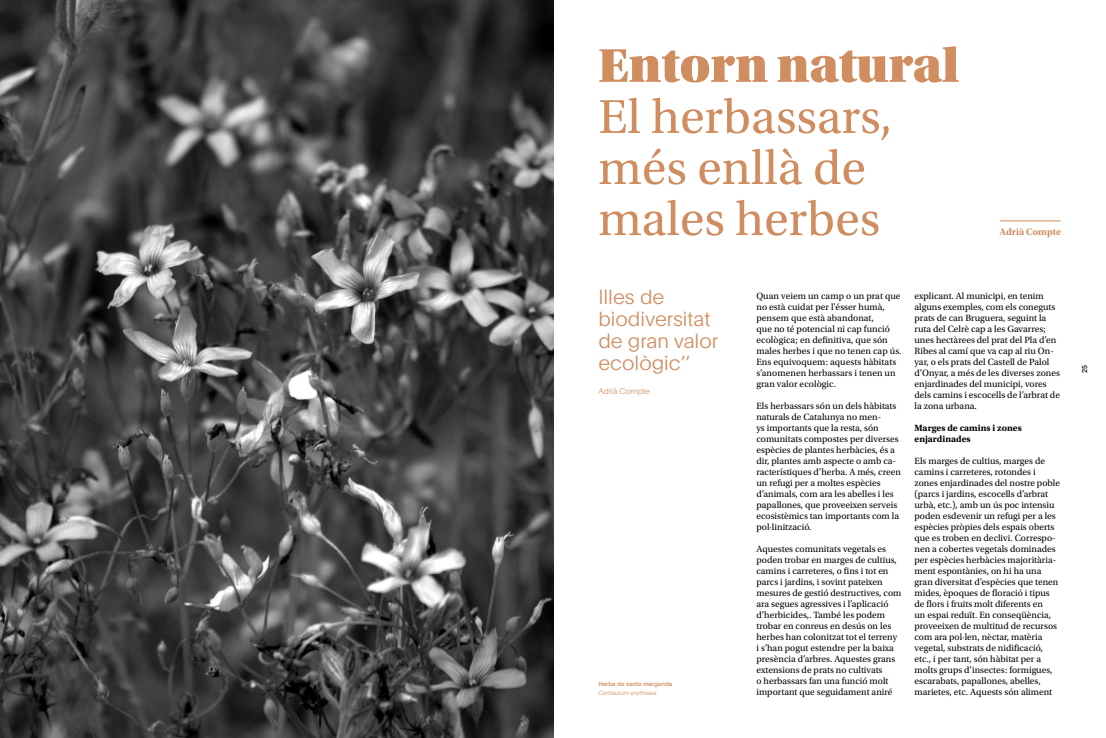
<style>
.page{position:relative;width:1106px;height:738px;background:#fff}
.page>*{position:absolute;margin:0;border:0;box-sizing:border-box;transform-origin:0 0}
.t1{font:50px/51px "Utopia Std";color:#cf8d60}
.t2{font:50px "Utopia Std Black Headline";color:#cf8d60}
.t3{font:100 20px/22px "Plain";color:#cf8d60}
.t4{font:10px "Utopia Std Bold Subh";color:#cf8d60}
.t5{font:9.5px/11px "Utopia Std";color:#000}
.t6{font:700 9.5px/11px "Utopia Std";color:#000}
.t7{font:100 8px "Plain";color:#cf8d60}
.t8{font:7px "Plain";color:#000}
.t9{font:500 6px "Plain";color:#cf8d60}
.t10{font:italic 100 6px "Plain";color:#cf8d60}
</style>
<div class="page">
<img style="left:0;top:0;width:553px;height:737px">
<hr style="left:999px;top:220px;width:61px;height:1px;background:#cf8d60">
<h1 class="t2" style="left:598px;top:39px;width:362px">Entorn natural</h1>
<h1 class="t1" style="left:598px;top:92px;width:295px">El herbassars, més enllà de males herbes</h1>
<p class="t4" style="left:999px;top:226px;width:63px">Adrià Compte</p>
<h2 class="t3" style="left:598px;top:284px;width:121px">Illes de biodiversitat de gran valor ecològic’’</h2>
<p class="t7" style="left:598px;top:384px;width:53px">Adrià Compte</p>
<p class="t9" style="left:598px;top:679px;width:75px">Herba de santa margarida</p>
<p class="t10" style="left:598px;top:688px;width:60px">Centaurum erythraea</p>
<p class="t5" style="left:756px;top:290px;width:146px">Quan veiem un camp o un prat que no està cuidat per l'ésser humà, pensem que està abandonat,<br>que no té potencial ni cap funció ecològica; en definitiva, que són males herbes i que no tenen cap ús.<br>Ens equivoquem: aquests hàbitats s’anomenen herbassars i tenen un gran valor ecològic.</p>
<p class="t5" style="left:756px;top:400px;width:146px">Els herbassars són un dels hàbitats naturals de Catalunya no men-<br>ys importants que la resta, són comunitats compostes per diverses espècies de plantes herbàcies, és a dir, plantes amb aspecte o amb ca&shy;racterístiques d’herba. A més, creen un refugi per a moltes espècies d’animals, com ara les abelles i les papallones, que proveeixen serveis ecosistèmics tan importants com la pol·linització.</p>
<p class="t5" style="left:756px;top:543px;width:146px">Aquestes comunitats vegetals es poden trobar en marges de cultius, camins i carreteres, o fins i tot en parcs i jardins, i sovint pateixen mesures de gestió destructives, com ara segues agressives i l’aplicació d’herbicides,. També les podem trobar en conreus en desús on les herbes han colonitzat tot el terreny i s’han pogut estendre per la baixa presència d’arbres. Aquestes grans extensions de prats no cultivats<br>o herbassars fan una funció molt important que seguidament aniré</p>
<p class="t5" style="left:914px;top:290px;width:147px">explicant. Al municipi, en tenim alguns exemples, com els coneguts prats de can Bruguera, seguint la ruta del Celrè cap a les Gavarres; unes hectàrees del prat del Pla d’en<br>Ribes al camí que va cap al riu On&shy;yar, o els prats del Castell de Palol d’Onyar, a més de les diverses zones enjardinades del municipi, vores dels camins i escocells de l’arbrat de la zona urbana.</p>
<p class="t6" style="left:914px;top:422px;width:109px">Marges de camins i zones enjardinades</p>
<p class="t5" style="left:914px;top:455px;width:147px">Els marges de cultius, marges de camins i carreteres, rotondes i zones enjardinades del nostre poble (parcs i jardins, escocells d’arbrat urbà, etc.), amb un ús poc intensiu poden esdevenir un refugi per a les espècies pròpies dels espais oberts que es troben en declivi. Correspo&shy;nen a cobertes vegetals dominades per espècies herbàcies majoritària&shy;ment espontànies, on hi ha una gran diversitat d’espècies que tenen mides, èpoques de floració i tipus de flors i fruits molt diferents en<br>un espai reduït. En conseqüència, proveeixen de multitud de recursos com ara pol·len, nèctar, matèria vegetal, substrats de nidificació, etc., i per tant, són hàbitat per a molts grups d’insectes: formigues, escarabats, papallones, abelles, marietes, etc. Aquests són aliment</p>
<p class="t8" style="left:1079px;top:373px;width:10px;rotate:-90deg">25</p>
</div>
